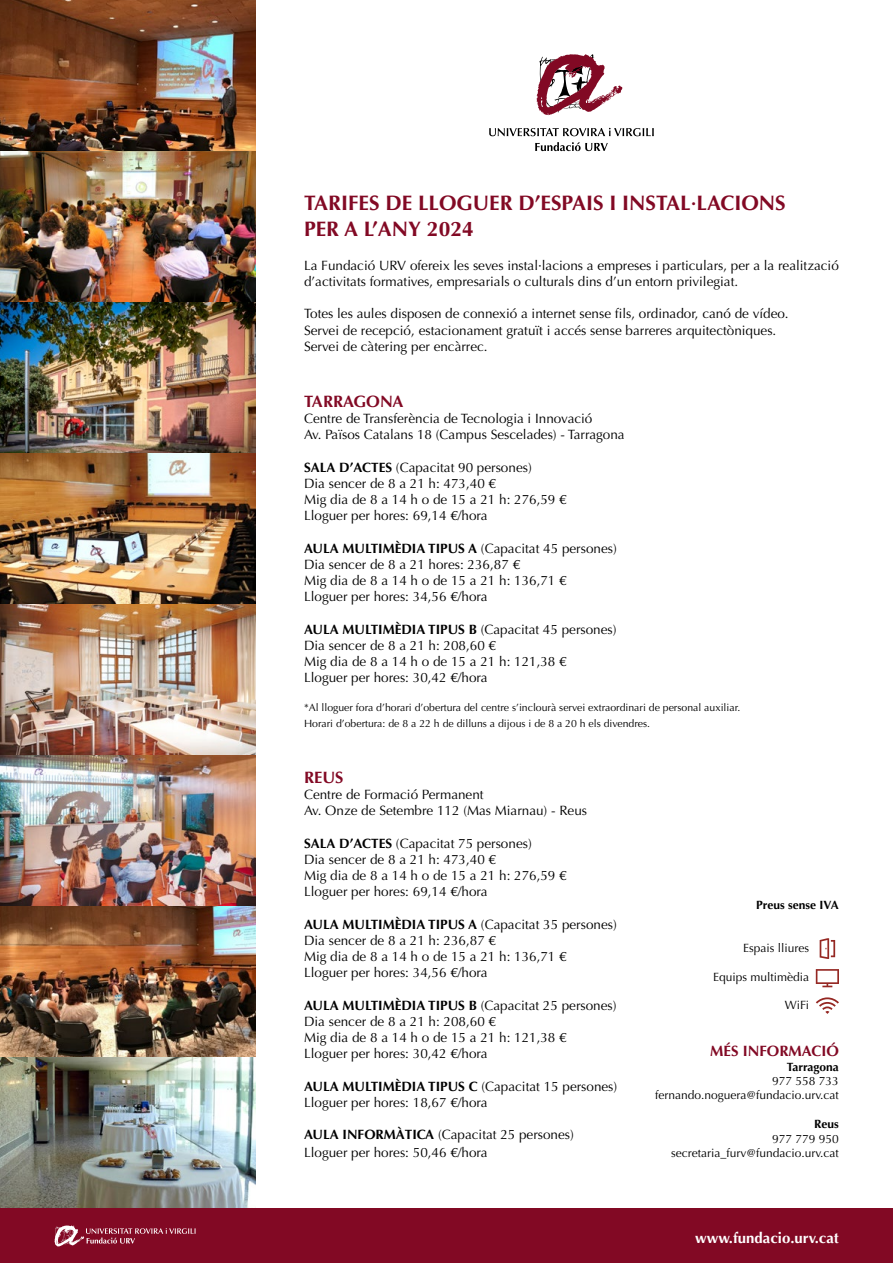
<style>
.page{position:relative;width:893px;height:1263px;background:#fff}
.page>*{position:absolute;margin:0;border:0;box-sizing:border-box;transform-origin:0 0}
.t1{font:700 21px/25.2px "Optima";color:#820924}
.t2{font:700 16.5px "Optima";color:#820924}
.t3{font:700 15px "Optima";color:#fff}
.t4{font:700 15px "Optima";color:#820924}
.t5{font:13.5px/16.2px "Optima";color:#000}
.t6{font:12px/14.4px "Optima";color:#000;text-align:right}
.t7{font:700 12px "Optima";color:#000}
.t8{font:10.5px/16.2px "Optima";color:#000}
.s1{font-weight:700}
</style>
<div class="page">
<img style="left:0;top:0;width:255px;height:1209px">
<svg style="left:489px;top:128px;width:165px;height:8px"></svg>
<svg style="left:536px;top:54px;width:86px;height:61px"></svg>
<svg style="left:535px;top:142px;width:73px;height:9px"></svg>
<div style="left:0;top:1209px;width:893px;height:54px;background:#820924"></div>
<svg style="left:54px;top:1225px;width:142px;height:21px"></svg>
<svg style="left:820px;top:938px;width:15px;height:21px"></svg>
<svg style="left:816px;top:969px;width:23px;height:18px"></svg>
<svg style="left:816px;top:997px;width:23px;height:17px"></svg>
<h1 class="t1" style="left:304px;top:191px;width:483px">TARIFES DE LLOGUER D’ESPAIS I INSTAL·LACIONS<br>PER A L’ANY 2024</h1>
<p class="t5" style="left:304px;top:257px;width:536px">La Fundació URV ofereix les seves instal·lacions a empreses i particulars, per a la realització d’activitats formatives, empresarials o culturals dins d’un entorn privilegiat.</p>
<p class="t5" style="left:304px;top:306px;width:486px">Totes les aules disposen de connexió a internet sense fils, ordinador, canó de vídeo.<br>Servei de recepció, estacionament gratuït i accés sense barreres arquitectòniques.<br>Servei de càtering per encàrrec.</p>
<p class="t2" style="left:304px;top:391px;width:101px">TARRAGONA</p>
<p class="t5" style="left:304px;top:410px;width:322px">Centre de Transferència de Tecnologia i Innovació<br>Av. Països Catalans 18 (Campus Sescelades) - Tarragona</p>
<p class="t5" style="left:304px;top:459px;width:264px"><span class="s1">SALA D’ACTES</span> (Capacitat 90 persones)<br>Dia sencer de 8 a 21 h: 473,40 €<br>Mig dia de 8 a 14 h o de 15 a 21 h: 276,59 € Lloguer per hores: 69,14 €/hora</p>
<p class="t5" style="left:304px;top:540px;width:314px"><span class="s1">AULA MULTIMÈDIA TIPUS A</span> (Capacitat 45 persones)<br>Dia sencer de 8 a 21 hores: 236,87 €<br>Mig dia de 8 a 14 h o de 15 a 21 h: 136,71 €<br>Lloguer per hores: 34,56 €/hora</p>
<p class="t5" style="left:304px;top:621px;width:314px"><span class="s1">AULA MULTIMÈDIA TIPUS B</span> (Capacitat 45 persones)<br>Dia sencer de 8 a 21 h: 208,60 €<br>Mig dia de 8 a 14 h o de 15 a 21 h: 121,38 €<br>Lloguer per hores: 30,42 €/hora</p>
<p class="t8" style="left:304px;top:699px;width:438px">*Al lloguer fora d’horari d’obertura del centre s’inclourà servei extraordinari de personal auxiliar.<br>Horari d’obertura: de 8 a 22 h de dilluns a dijous i de 8 a 20 h els divendres.</p>
<p class="t2" style="left:304px;top:768px;width:41px">REUS</p>
<p class="t5" style="left:304px;top:787px;width:285px">Centre de Formació Permanent<br>Av. Onze de Setembre 112 (Mas Miarnau) - Reus</p>
<p class="t5" style="left:304px;top:835px;width:264px"><span class="s1">SALA D’ACTES</span> (Capacitat 75 persones)<br>Dia sencer de 8 a 21 h: 473,40 €<br>Mig dia de 8 a 14 h o de 15 a 21 h: 276,59 € Lloguer per hores: 69,14 €/hora</p>
<p class="t5" style="left:304px;top:916px;width:314px"><span class="s1">AULA MULTIMÈDIA TIPUS A</span> (Capacitat 35 persones)<br>Dia sencer de 8 a 21 h: 236,87 €<br>Mig dia de 8 a 14 h o de 15 a 21 h: 136,71 €<br>Lloguer per hores: 34,56 €/hora</p>
<p class="t5" style="left:304px;top:997px;width:314px"><span class="s1">AULA MULTIMÈDIA TIPUS B</span> (Capacitat 25 persones)<br>Dia sencer de 8 a 21 h: 208,60 €<br>Mig dia de 8 a 14 h o de 15 a 21 h: 121,38 €<br>Lloguer per hores: 30,42 €/hora</p>
<p class="t5" style="left:304px;top:1078px;width:315px"><span class="s1">AULA MULTIMÈDIA TIPUS C</span> (Capacitat 15 persones)<br>Lloguer per hores: 18,67 €/hora</p>
<p class="t5" style="left:304px;top:1126px;width:271px;line-height:18px"><span class="s1">AULA INFORMÀTICA</span> (Capacitat 25 persones)<br>Lloguer per hores: 50,46 €/hora</p>
<p class="t7" style="left:756px;top:897px;width:84px">Preus sense IVA</p>
<p class="t6" style="left:743px;top:941px;width:68px">Espais lliures</p>
<p class="t6" style="left:713px;top:969px;width:98px">Equips multimèdia</p>
<p class="t6" style="left:785px;top:998px;width:26px">WiFi</p>
<p class="t4" style="left:710px;top:1042px;width:130px">MÉS INFORMACIÓ</p>
<p class="t7" style="left:787px;top:1059px;width:54px">Tarragona</p>
<p class="t6" style="left:655px;top:1074px;width:185px">977 558 733 fernando.noguera@fundacio.urv.cat</p>
<p class="t7" style="left:814px;top:1117px;width:26px">Reus</p>
<p class="t6" style="left:671px;top:1131px;width:169px">977 779 950 secretaria_furv@fundacio.urv.cat</p>
<p class="t3" style="left:695px;top:1229px;width:145px">www.fundacio.urv.cat</p>
</div>
